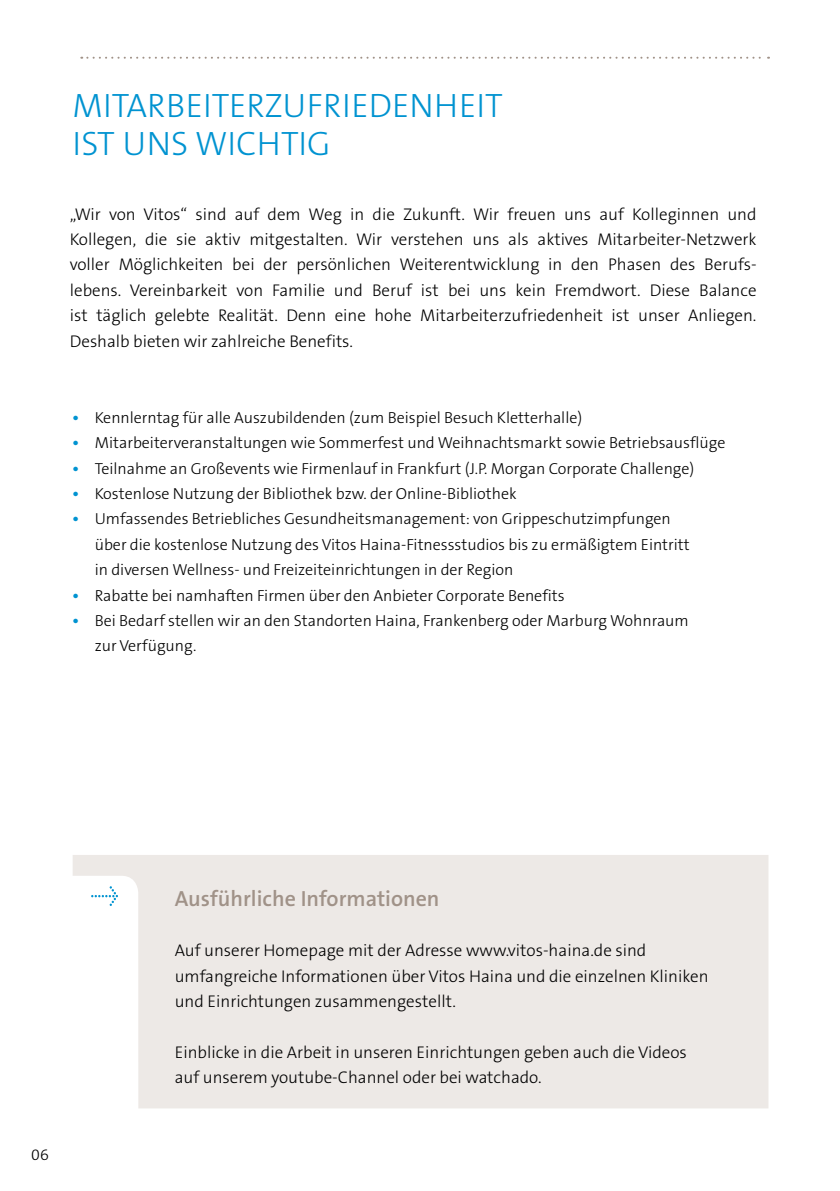
<style>
.page{position:relative;width:840px;height:1191px;background:#fff}
.page>*{position:absolute;margin:0;border:0;box-sizing:border-box;transform-origin:0 0}
.t1{font:300 34px/37.4px "The Sans B3";color:#0093d1}
.t2{font:600 22px "The Sans B6";color:#a09288}
.t3{font:300 17px/25.4px "The Sans B3";color:#000}
.t4{font:300 16px/25.4px "The Sans B3";color:#000}
.s1{font-family:"The Sans B6";font-weight:600;font-size:17px;color:#0093d1}
</style>
<div class="page">
<svg style="left:73px;top:855px;width:695px;height:253px;background:#eeeae8"></svg>
<svg style="left:91px;top:886px;width:27px;height:20px"></svg>
<svg style="left:81px;top:57px;width:687px;height:2px"></svg>
<h1 class="t1" style="left:73px;top:89px;width:431px">MITARBEITERZUFRIEDENHEIT<br>IST UNS WICHTIG</h1>
<p class="t3" style="left:70px;top:202px;width:688px;text-align:justify">„Wir von Vitos“ sind auf dem Weg in die Zukunft. Wir freuen uns auf Kolleginnen und Kollegen, die sie aktiv mitgestalten. Wir verstehen uns als aktives Mitarbeiter-Netzwerk voller Möglichkeiten bei der persönlichen Weiterentwicklung in den Phasen des Berufs&shy;lebens. Vereinbarkeit von Familie und Beruf ist bei uns kein Fremdwort. Diese Balance ist täglich gelebte Realität. Denn eine hohe Mitarbeiterzufriedenheit ist unser Anliegen.<br>Deshalb bieten wir zahlreiche Benefits.</p>
<p class="t4" style="left:72px;top:405px;width:511px"><span class="s1">•</span> Kennlerntag für alle Auszubildenden (zum Beispiel Besuch Kletterhalle)</p>
<p class="t4" style="left:72px;top:431px;width:654px"><span class="s1">•</span> Mitarbeiterveranstaltungen wie Sommerfest und Weihnachtsmarkt sowie Betriebsausflüge</p>
<p class="t4" style="left:72px;top:456px;width:623px"><span class="s1">•</span> Teilnahme an Großevents wie Firmenlauf in Frankfurt (J.P. Morgan Corporate Challenge)</p>
<p class="t4" style="left:72px;top:481px;width:446px"><span class="s1">•</span> Kostenlose Nutzung der Bibliothek bzw. der Online-Bibliothek</p>
<p class="t4" style="left:95px;top:507px;width:596px;text-indent:-23px"><span class="s1">•</span> Umfassendes Betriebliches Gesundheitsmanagement: von Grippeschutzimpfungen über die kostenlose Nutzung des Vitos Haina-Fitnessstudios bis zu ermäßigtem Eintritt in diversen Wellness- und Freizeiteinrichtungen in der Region</p>
<p class="t4" style="left:72px;top:583px;width:494px"><span class="s1">•</span> Rabatte bei namhaften Firmen über den Anbieter Corporate Benefits</p>
<p class="t4" style="left:95px;top:608px;width:595px;text-indent:-23px"><span class="s1">•</span> Bei Bedarf stellen wir an den Standorten Haina, Frankenberg oder Marburg Wohnraum zur Verfügung.</p>
<p class="t4" style="left:31px;top:1142px;width:19px">06</p>
<p class="t2" style="left:175px;top:886px;width:266px">Ausführliche Informationen</p>
<p class="t3" style="left:175px;top:938px;width:535px">Auf unserer Homepage mit der Adresse www.vitos-haina.de sind umfangreiche Informationen über Vitos Haina und die einzelnen Kliniken und Einrichtungen zusammengestellt.</p>
<p class="t3" style="left:175px;top:1040px;width:513px">Einblicke in die Arbeit in unseren Einrichtungen geben auch die Videos auf unserem youtube-Channel oder bei watchado.</p>
</div>
